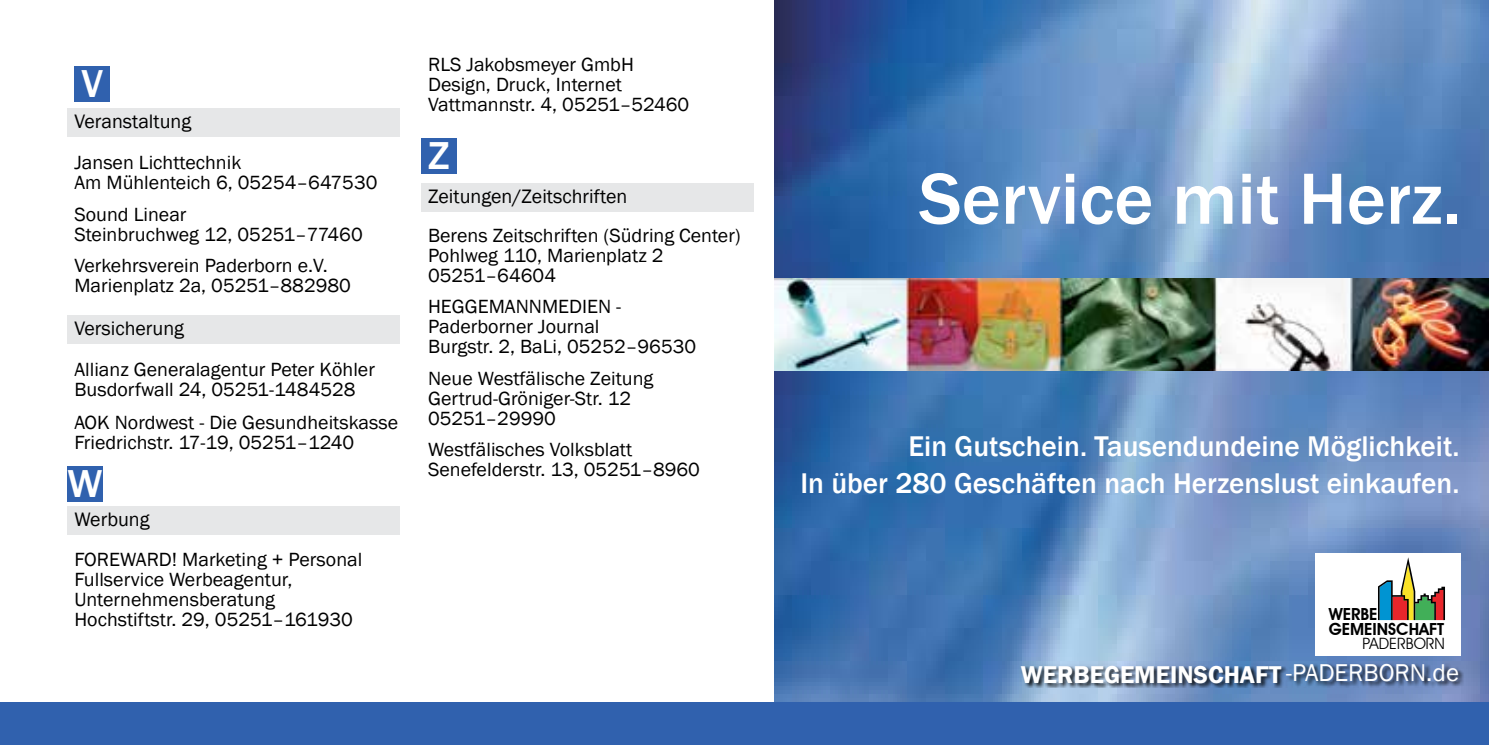
<style>
.page{position:relative;width:1489px;height:745px;background:#fff}
.page>*{position:absolute;margin:0;border:0;box-sizing:border-box;transform-origin:0 0}
.t1{font:500 75px "Franklin Gothic";color:#fff}
.t2{font:500 40px "Franklin Gothic";color:#fff}
.t3{font:500 29.25px/36.5px "Franklin Gothic";color:#fff;text-align:right}
.t4{font:600 25px "Franklin Gothic";color:#fff}
.t5{font:20px "Franklin Gothic";color:#000}
.t6{font:19.5px/20px "Franklin Gothic";color:#000}
.t7{font:600 16.75px/15px "Avant Garde IT Cby BT";color:#000}
.t8{font:15.5px "Avant Garde IT Cby BT";color:#000}
.s1{font-weight:400}
</style>
<div class="page">
<img style="left:774px;top:0;width:714px;height:702px">
<img style="left:774px;top:279px;width:714px;height:91px">
<div style="left:1315px;top:553px;width:145px;height:102px;background:#fff"></div>
<svg style="left:1378px;top:557px;width:66px;height:62px"></svg>
<div style="left:1020px;top:663px;width:443px;height:24px;background:#000;opacity:.8"></div>
<div style="left:0;top:702px;width:1488px;height:42px;background:#3061ae"></div>
<div style="left:421px;top:138px;width:35px;height:36px;background:#3061ae"></div>
<div style="left:421px;top:183px;width:332px;height:28px;background:#e6e7e8"></div>
<div style="left:74px;top:67px;width:36px;height:35px;background:#3061ae"></div>
<div style="left:67px;top:108px;width:333px;height:28px;background:#e6e7e8"></div>
<div style="left:67px;top:315px;width:333px;height:28px;background:#e6e7e8"></div>
<div style="left:67px;top:466px;width:36px;height:35px;background:#3061ae"></div>
<div style="left:67px;top:506px;width:333px;height:28px;background:#e6e7e8"></div>
<h2 class="t2" style="left:81px;top:59px;width:23px">V</h2>
<p class="t5" style="left:74px;top:108px;width:118px">Veranstaltung</p>
<p class="t6" style="left:74px;top:153px;width:304px">Jansen Lichttechnik<br>Am Mühlenteich 6, 05254–647530</p>
<p class="t6" style="left:74px;top:204px;width:290px">Sound Linear<br>Steinbruchweg 12, 05251–77460</p>
<p class="t6" style="left:74px;top:256px;width:278px">Verkehrsverein Paderborn e.V.<br>Marienplatz 2a, 05251–882980</p>
<p class="t5" style="left:74px;top:315px;width:111px">Versicherung</p>
<p class="t6" style="left:74px;top:360px;width:302px">Allianz Generalagentur Peter Köhler<br>Busdorfwall 24, 05251-1484528</p>
<p class="t6" style="left:74px;top:412px;width:325px">AOK Nordwest - Die Gesundheitskasse<br>Friedrichstr. 17-19, 05251–1240</p>
<h2 class="t2" style="left:68px;top:458px;width:36px">W</h2>
<p class="t5" style="left:74px;top:506px;width:77px">Werbung</p>
<p class="t6" style="left:74px;top:549px;width:289px">FOREWARD! Marketing + Personal<br>Fullservice Werbeagentur,<br>Unternehmensberatung<br>Hochstiftstr. 29, 05251–161930</p>
<p class="t6" style="left:428px;top:55px;width:263px">RLS Jakobsmeyer GmbH<br>Design, Druck, Internet<br>Vattmannstr. 4, 05251–52460</p>
<h2 class="t2" style="left:428px;top:131px;width:23px">Z</h2>
<p class="t5" style="left:428px;top:184px;width:201px">Zeitungen/Zeitschriften</p>
<p class="t6" style="left:428px;top:226px;width:314px">Berens Zeitschriften (Südring Center)<br>Pohlweg 110, Marienplatz 2<br>05251–64604</p>
<p class="t6" style="left:428px;top:297px;width:269px">HEGGEMANNMEDIEN -<br>Paderborner Journal<br>Burgstr. 2, BaLi, 05252–96530</p>
<p class="t6" style="left:428px;top:368px;width:227px">Neue Westfälische Zeitung<br>Gertrud-Gröniger-Str. 12<br>05251–29990</p>
<p class="t6" style="left:428px;top:440px;width:273px">Westfälisches Volksblatt<br>Senefelderstr. 13, 05251–8960</p>
<h1 class="t1" style="left:918px;top:152px;width:543px">Service mit Herz.</h1>
<h3 class="t3" style="left:800px;top:428px;width:660px">Ein Gutschein. Tausendundeine Möglichkeit.<br>In über 280 Geschäften nach Herzenslust einkaufen.</h3>
<p class="t7" style="left:1328px;top:606px;width:117px">WERBE<br>GEMEINSCHAFT</p>
<p class="t8" style="left:1362px;top:633px;width:84px">PADERBORN</p>
<p class="t4" style="left:1020px;top:658px;width:439px">WERBEGEMEINSCHAFT <span class="s1">-PADERBORN.de</span></p>
</div>
